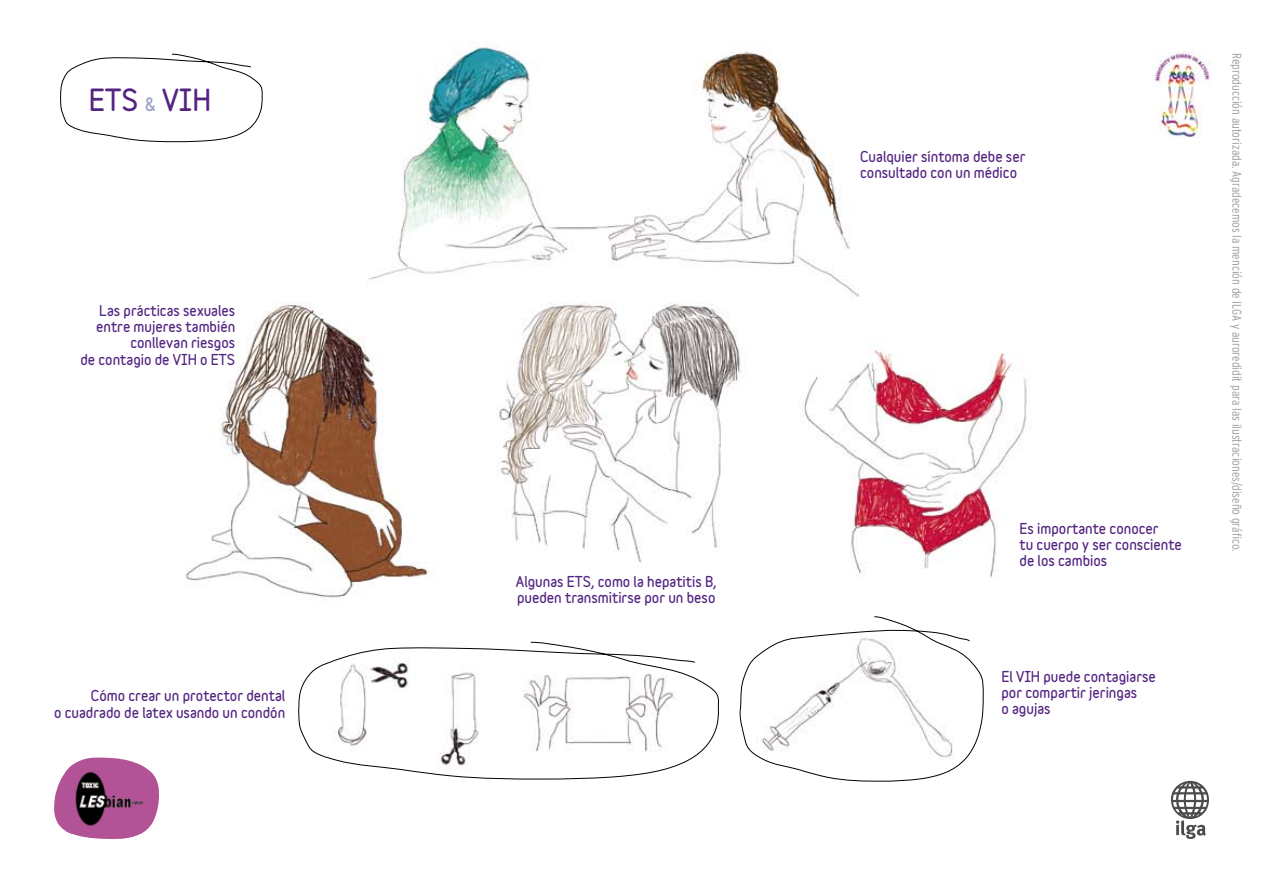
<style>
.page{position:relative;width:1263px;height:893px;background:#fff}
.page>*{position:absolute;margin:0;border:0;box-sizing:border-box;transform-origin:0 0}
.t1{font:900 27.45px "Variable";color:#532481}
.t2{font:900 13.5px/16.2px "Variable";color:#532481}
.t3{font:300 condensed 12.75px "Interstate";color:#9c9d9f}
.s1{font-size:16.5px;color:#9a9fcb}
</style>
<div class="page">
<img style="left:162px;top:45px;width:1039px;height:755px">
<svg style="left:1171px;top:781px;width:38px;height:58px"></svg>
<svg style="left:60px;top:54px;width:203px;height:88px"></svg>
<svg style="left:298px;top:642px;width:422px;height:137px"></svg>
<svg style="left:740px;top:616px;width:244px;height:166px"></svg>
<img style="left:1151px;top:52px;width:59px;height:86px">
<svg style="left:54px;top:757px;width:105px;height:82px"></svg>
<img style="left:65px;top:764px;width:87px;height:70px">
<h1 class="t1" style="left:89px;top:82px;width:124px">ETS <span class="s1">&amp;</span> VIH</h1>
<p class="t2" style="left:80px;top:302px;width:156px;text-align:right">Las prácticas sexuales entre mujeres también conllevan riesgos<br>de contagio de VIH o ETS</p>
<p class="t2" style="left:54px;top:688px;width:233px;text-align:right">Cómo crear un protector dental<br>o cuadrado de latex usando un condón</p>
<p class="t2" style="left:516px;top:573px;width:202px">Algunas ETS, como la hepatitis B, pueden transmitirse por un beso</p>
<p class="t2" style="left:860px;top:149px;width:167px">Cualquier síntoma debe ser consultado con un médico</p>
<p class="t2" style="left:1019px;top:520px;width:164px">Es importante conocer<br>tu cuerpo y ser consciente de los cambios</p>
<p class="t2" style="left:1001px;top:668px;width:156px">El VIH puede contagiarse por compartir jeringas<br>o agujas</p>
<p class="t3" style="left:1244px;top:53px;width:500px;rotate:90deg">Reproducción autorizada. Agradecemos la mención de ILGA y auroredidit para las ilustraciones/diseño gráfico.</p>
</div>
